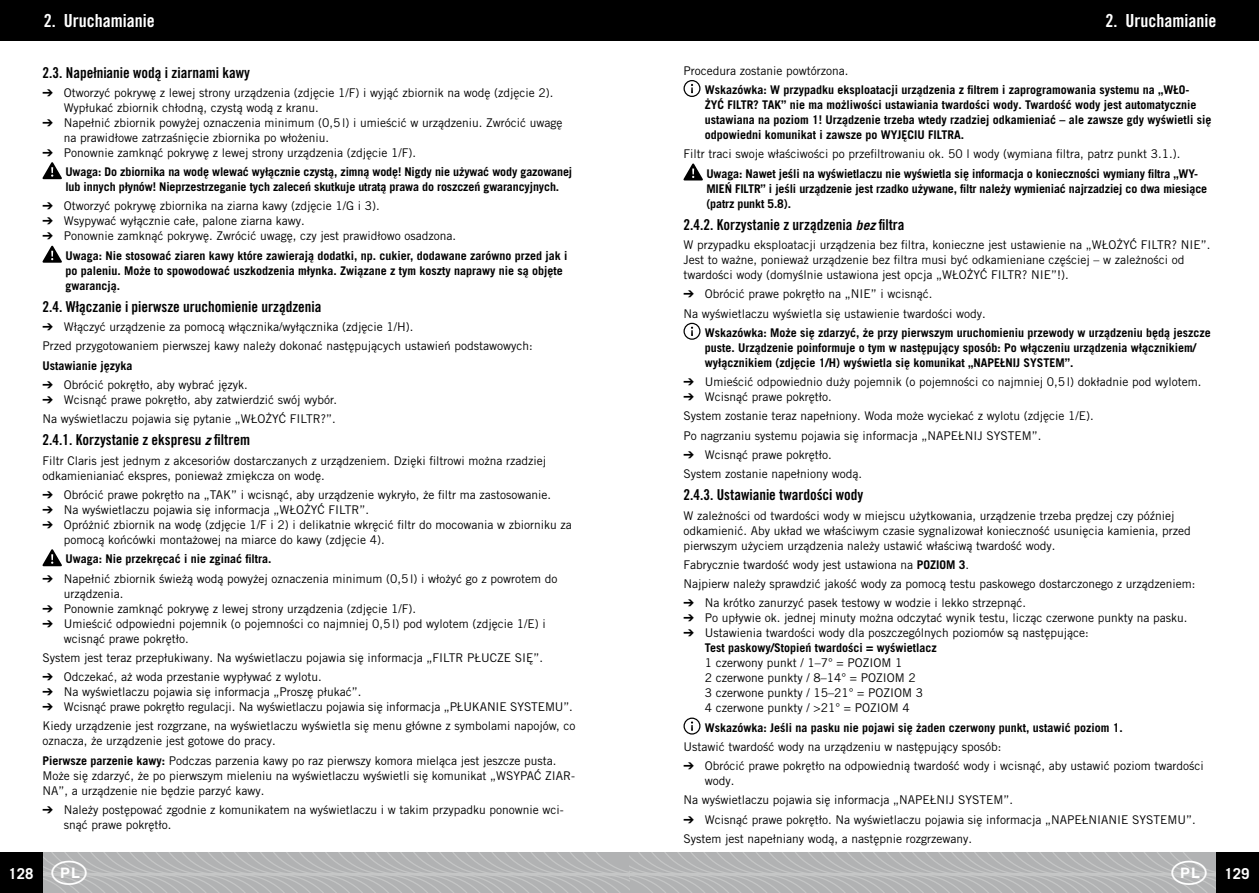
<style>
.page{position:relative;width:1259px;height:893px;background:#fff}
.page>*{position:absolute;margin:0;border:0;box-sizing:border-box;transform-origin:0 0}
.t1{font:18px "Trade Gothic LT Pro Bd Cn 20";color:#fff}
.t2{font:15px "Trade Gothic LT Pro Bd Cn 20";color:#000}
.t3{font:700 15px "Trade Gothic LT Pro";color:#fff}
.t4{font:12px/15px "Trade Gothic LT Pro";color:#000}
.t5{font:700 12px/15px "Trade Gothic LT Pro";color:#000}
.s1{font-weight:400}
.s2{font-family:"Trade Gothic LT Pro";font-weight:700;font-style:italic;font-size:13.5px}
.s3{font-weight:700}
</style>
<div class="page">
<svg style="left:43px;top:162px;width:19px;height:17px"></svg>
<svg style="left:43px;top:246px;width:19px;height:17px"></svg>
<svg style="left:43px;top:549px;width:19px;height:17px"></svg>
<svg style="left:683px;top:80px;width:17px;height:17px"></svg>
<svg style="left:683px;top:163px;width:20px;height:17px"></svg>
<svg style="left:683px;top:323px;width:17px;height:17px"></svg>
<svg style="left:683px;top:718px;width:17px;height:17px"></svg>
<div style="left:0;top:0;width:1259px;height:40px;background:#000"></div>
<div style="left:1216px;top:853px;width:43px;height:40px;background:#000"></div>
<div style="left:0;top:853px;width:42px;height:40px;background:#000"></div>
<svg style="left:42px;top:853px;width:1174px;height:40px;background:#b5b6b7"></svg>
<h1 class="t1" style="left:44px;top:9px;width:112px">2. Uruchamianie</h1>
<h1 class="t1" style="left:1105px;top:9px;width:112px">2. Uruchamianie</h1>
<p class="t2" style="left:43px;top:63px;width:209px">2.3. Napełnianie wodą i ziarnami kawy</p>
<p class="t4" style="left:64px;top:85px;width:491px;text-indent:-21px">➔ Otworzyć pokrywę z lewej strony urządzenia (zdjęcie 1/F) i wyjąć zbiornik na wodę (zdjęcie 2).<br>Wypłukać zbiornik chłodną, czystą wodą z kranu.</p>
<p class="t4" style="left:64px;top:115px;width:500px;text-indent:-21px">➔ Napełnić zbiornik powyżej oznaczenia minimum (0,5 l) i umieścić w urządzeniu. Zwrócić uwagę na prawidłowe zatrzaśnięcie zbiornika po włożeniu.</p>
<p class="t5" style="left:65px;top:143px;width:508px;line-height:19.2px;text-indent:-23px">➔ <span class="s1">Ponownie zamknąć pokrywę z lewej strony urządzenia (zdjęcie 1/F).<br></span>Uwaga: Do zbiornika na wodę wlewać wyłącznie czystą, zimną wodę! Nigdy nie używać wody gazowanej</p>
<p class="t5" style="left:65px;top:179px;width:495px">lub innych płynów! Nieprzestrzeganie tych zaleceń skutkuje utratą prawa do roszczeń gwarancyjnych.</p>
<p class="t4" style="left:43px;top:199px;width:339px">➔ Otworzyć pokrywę zbiornika na ziarna kawy (zdjęcie 1/G i 3).</p>
<p class="t4" style="left:43px;top:214px;width:264px">➔ Wsypywać wyłącznie całe, palone ziarna kawy.</p>
<p class="t5" style="left:65px;top:226px;width:504px;line-height:19.2px;text-indent:-23px">➔ <span class="s1">Ponownie zamknąć pokrywę. Zwrócić uwagę, czy jest prawidłowo osadzona.<br></span>Uwaga: Nie stosować ziaren kawy które zawierają dodatki, np. cukier, dodawane zarówno przed jak i</p>
<p class="t5" style="left:65px;top:263px;width:499px">po paleniu. Może to spowodować uszkodzenia młynka. Związane z tym koszty naprawy nie są objęte gwarancją.</p>
<p class="t2" style="left:43px;top:297px;width:280px">2.4. Włączanie i pierwsze uruchomienie urządzenia</p>
<p class="t4" style="left:43px;top:317px;width:492px;line-height:19.2px">➔ Włączyć urządzenie za pomocą włącznika/wyłącznika (zdjęcie 1/H).<br>Przed przygotowaniem pierwszej kawy należy dokonać następujących ustawień podstawowych:</p>
<p class="t5" style="left:43px;top:358px;width:92px">Ustawianie języka</p>
<p class="t4" style="left:43px;top:377px;width:207px">➔ Obrócić pokrętło, aby wybrać język.</p>
<p class="t4" style="left:43px;top:390px;width:296px;line-height:19.2px">➔ Wcisnąć prawe pokrętło, aby zatwierdzić swój wybór.<br>Na wyświetlaczu pojawia się pytanie „WŁOŻYĆ FILTR?”.</p>
<p class="t2" style="left:43px;top:431px;width:209px">2.4.1. Korzystanie z ekspresu <span class="s2">z</span> filtrem</p>
<p class="t4" style="left:43px;top:453px;width:505px">Filtr Claris jest jednym z akcesoriów dostarczanych z urządzeniem. Dzięki filtrowi można rzadziej odkamienianiać ekspres, ponieważ zmiękcza on wodę.</p>
<p class="t4" style="left:43px;top:487px;width:510px">➔ Obrócić prawe pokrętło na „TAK” i wcisnąć, aby urządzenie wykryło, że filtr ma zastosowanie.</p>
<p class="t4" style="left:43px;top:502px;width:328px">➔ Na wyświetlaczu pojawia się informacja „WŁOŻYĆ FILTR”.</p>
<p class="t4" style="left:64px;top:517px;width:509px;text-indent:-21px">➔ Opróżnić zbiornik na wodę (zdjęcie 1/F i 2) i delikatnie wkręcić filtr do mocowania w zbiorniku za pomocą końcówki montażowej na miarce do kawy (zdjęcie 4).</p>
<p class="t5" style="left:65px;top:551px;width:208px">Uwaga: Nie przekręcać i nie zginać filtra.</p>
<p class="t4" style="left:64px;top:571px;width:495px;text-indent:-21px">➔ Napełnić zbiornik świeżą wodą powyżej oznaczenia minimum (0,5 l) i włożyć go z powrotem do urządzenia.</p>
<p class="t4" style="left:43px;top:601px;width:375px">➔ Ponownie zamknąć pokrywę z lewej strony urządzenia (zdjęcie 1/F).</p>
<p class="t4" style="left:64px;top:616px;width:483px;text-indent:-21px">➔ Umieścić odpowiedni pojemnik (o pojemności co najmniej 0,5 l) pod wylotem (zdjęcie 1/E) i wcisnąć prawe pokrętło.</p>
<p class="t4" style="left:43px;top:650px;width:502px">System jest teraz przepłukiwany. Na wyświetlaczu pojawia się informacja „FILTR PŁUCZE SIĘ”.</p>
<p class="t4" style="left:43px;top:669px;width:281px">➔ Odczekać, aż woda przestanie wypływać z wylotu.</p>
<p class="t4" style="left:43px;top:684px;width:320px">➔ Na wyświetlaczu pojawia się informacja „Proszę płukać”.</p>
<p class="t4" style="left:43px;top:697px;width:534px;line-height:19.2px">➔ Wcisnąć prawe pokrętło regulacji. Na wyświetlaczu pojawia się informacja „PŁUKANIE SYSTEMU”.<br>Kiedy urządzenie jest rozgrzane, na wyświetlaczu wyświetla się menu główne z symbolami napojów, co</p>
<p class="t4" style="left:43px;top:731px;width:515px;line-height:19.2px">oznacza, że urządzenie jest gotowe do pracy.<br><span class="s3">Pierwsze parzenie kawy:</span> Podczas parzenia kawy po raz pierwszy komora mieląca jest jeszcze pusta.</p>
<p class="t4" style="left:43px;top:768px;width:534px">Może się zdarzyć, że po pierwszym mieleniu na wyświetlaczu wyświetli się komunikat „WSYPAĆ ZIAR-<br>NA”, a urządzenie nie będzie parzyć kawy.</p>
<p class="t4" style="left:64px;top:802px;width:501px;text-indent:-21px">➔ Należy postępować zgodnie z komunikatem na wyświetlaczu i w takim przypadku ponownie wci&shy;snąć prawe pokrętło.</p>
<p class="t4" style="left:683px;top:63px;width:166px">Procedura zostanie powtórzona.</p>
<p class="t5" style="left:705px;top:82px;width:508px">Wskazówka: W przypadku eksploatacji urządzenia z filtrem i zaprogramowania systemu na „WŁO-ŻYĆ FILTR? TAK” nie ma możliwości ustawiania twardości wody. Twardość wody jest automatycznie ustawiana na poziom 1! Urządzenie trzeba wtedy rzadziej odkamieniać – ale zawsze gdy wyświetli się odpowiedni komunikat i zawsze po WYJĘCIU FILTRA.</p>
<p class="t4" style="left:683px;top:146px;width:498px">Filtr traci swoje właściwości po przefiltrowaniu ok. 50 l wody (wymiana filtra, patrz punkt 3.1.).</p>
<p class="t5" style="left:706px;top:166px;width:502px">Uwaga: Nawet jeśli na wyświetlaczu nie wyświetla się informacja o konieczności wymiany filtra „WY-<br>MIEŃ FILTR” i jeśli urządzenie jest rzadko używane, filtr należy wymieniać najrzadziej co dwa miesiące (patrz punkt 5.8).</p>
<p class="t2" style="left:683px;top:215px;width:223px">2.4.2. Korzystanie z urządzenia <span class="s2">bez</span> filtra</p>
<p class="t4" style="left:683px;top:237px;width:528px">W przypadku eksploatacji urządzenia bez filtra, konieczne jest ustawienie na „WŁOŻYĆ FILTR? NIE”.<br>Jest to ważne, ponieważ urządzenie bez filtra musi być odkamieniane częściej – w zależności od twardości wody (domyślnie ustawiona jest opcja „WŁOŻYĆ FILTR? NIE”!).</p>
<p class="t4" style="left:683px;top:284px;width:304px;line-height:19.2px">➔ Obrócić prawe pokrętło na „NIE” i wcisnąć.<br>Na wyświetlaczu wyświetla się ustawienie twardości wody.</p>
<p class="t5" style="left:705px;top:325px;width:507px">Wskazówka: Może się zdarzyć, że przy pierwszym uruchomieniu przewody w urządzeniu będą jeszcze puste. Urządzenie poinformuje o tym w następujący sposób: Po włączeniu urządzenia włącznikiem/ wyłącznikiem (zdjęcie 1/H) wyświetla się komunikat „NAPEŁNIJ SYSTEM”.</p>
<p class="t4" style="left:683px;top:374px;width:519px">➔ Umieścić odpowiednio duży pojemnik (o pojemności co najmniej 0,5 l) dokładnie pod wylotem.</p>
<p class="t4" style="left:683px;top:387px;width:412px;line-height:19.2px">➔ Wcisnąć prawe pokrętło.<br>System zostanie teraz napełniony. Woda może wyciekać z wylotu (zdjęcie 1/E).<br>Po nagrzaniu systemu pojawia się informacja „NAPEŁNIJ SYSTEM”.</p>
<p class="t4" style="left:683px;top:445px;width:180px;line-height:19.2px">➔ Wcisnąć prawe pokrętło.<br>System zostanie napełniony wodą.</p>
<p class="t2" style="left:683px;top:486px;width:181px">2.4.3. Ustawianie twardości wody</p>
<p class="t4" style="left:683px;top:508px;width:509px">W zależności od twardości wody w miejscu użytkowania, urządzenie trzeba prędzej czy później odkamienić. Aby układ we właściwym czasie sygnalizował konieczność usunięcia kamienia, przed pierwszym użyciem urządzenia należy ustawić właściwą twardość wody.</p>
<p class="t4" style="left:683px;top:555px;width:513px;line-height:19.2px">Fabrycznie twardość wody jest ustawiona na <span class="s3">POZIOM 3</span>.<br>Najpierw należy sprawdzić jakość wody za pomocą testu paskowego dostarczonego z urządzeniem:</p>
<p class="t4" style="left:683px;top:595px;width:344px">➔ Na krótko zanurzyć pasek testowy w wodzie i lekko strzepnąć.</p>
<p class="t4" style="left:683px;top:610px;width:505px">➔ Po upływie ok. jednej minuty można odczytać wynik testu, licząc czerwone punkty na pasku.</p>
<p class="t4" style="left:705px;top:625px;width:385px;text-indent:-21px">➔ Ustawienia twardości wody dla poszczególnych poziomów są następujące:<br><span class="s3">Test paskowy/Stopień twardości = wyświetlacz</span></p>
<p class="t4" style="left:705px;top:655px;width:220px">1 czerwony punkt / 1–7° = POZIOM 1<br>2 czerwone punkty / 8–14° = POZIOM 2<br>3 czerwone punkty / 15–21° = POZIOM 3<br>4 czerwone punkty / &gt;21° = POZIOM 4</p>
<p class="t5" style="left:705px;top:720px;width:420px">Wskazówka: Jeśli na pasku nie pojawi się żaden czerwony punkt, ustawić poziom 1.</p>
<p class="t4" style="left:683px;top:739px;width:319px">Ustawić twardość wody na urządzeniu w następujący sposób:</p>
<p class="t4" style="left:705px;top:758px;width:500px;text-indent:-21px">➔ Obrócić prawe pokrętło na odpowiednią twardość wody i wcisnąć, aby ustawić poziom twardości wody.</p>
<p class="t4" style="left:683px;top:792px;width:331px">Na wyświetlaczu pojawia się informacja „NAPEŁNIJ SYSTEM”.</p>
<p class="t4" style="left:683px;top:809px;width:514px;line-height:19.2px">➔ Wcisnąć prawe pokrętło. Na wyświetlaczu pojawia się informacja „NAPEŁNIANIE SYSTEMU”.<br>System jest napełniany wodą, a następnie rozgrzewany.</p>
<p class="t3" style="left:8px;top:865px;width:27px">128</p>
<p class="t3" style="left:1224px;top:865px;width:27px">129</p>
</div>
